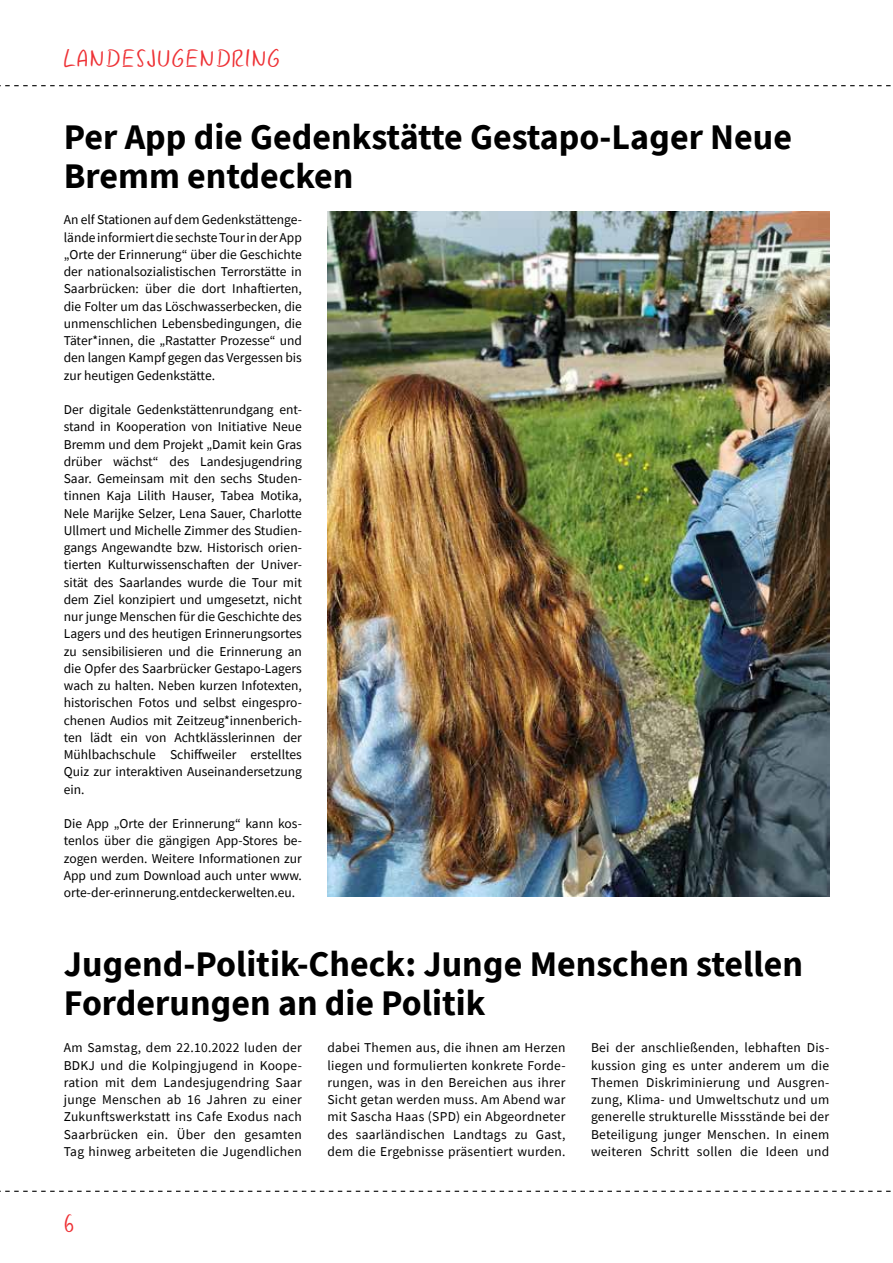
<style>
.page{position:relative;width:893px;height:1263px;background:#fff}
.page>*{position:absolute;margin:0;border:0;box-sizing:border-box;transform-origin:0 0}
.t1{font:700 36px/39px "Source Sans Pro";color:#000}
.t2{font:25.5px "Gunny Rewritten";letter-spacing:.07em;color:#ee3135}
.t3{font:13.5px/17.2px "Source Sans Pro";color:#000;text-align:justify}
</style>
<div class="page">
<svg style="left:0;top:85px;width:891px;height:1px"></svg>
<svg style="left:0;top:1191px;width:891px;height:1px"></svg>
<img style="left:327px;top:211px;width:502px;height:685px">
<h2 class="t2" style="left:64px;top:42px;width:217px">LANDESJUGENDRING</h2>
<h1 class="t1" style="left:64px;top:117px;width:730px">Per App die Gedenkstätte Gestapo-Lager Neue<br>Bremm entdecken</h1>
<p class="t3" style="left:64px;top:211px;width:240px">An elf Stationen auf dem Gedenkstättenge&shy;lände informiert die sechste Tour in der App „Orte der Erinnerung“ über die Geschichte der nationalsozialistischen Terrorstätte in Saarbrücken: über die dort Inhaftierten, die Folter um das Löschwasserbecken, die unmenschlichen Lebensbedingungen, die Täter*innen, die „Rastatter Prozesse“ und den langen Kampf gegen das Vergessen bis zur heutigen Gedenkstätte.</p>
<p class="t3" style="left:64px;top:401px;width:240px">Der digitale Gedenkstättenrundgang ent&shy;stand in Kooperation von Initiative Neue Bremm und dem Projekt „Damit kein Gras drüber wächst“ des Landesjugendring Saar. Gemeinsam mit den sechs Studen&shy;tinnen Kaja Lilith Hauser, Tabea Motika, Nele Marijke Selzer, Lena Sauer, Charlotte Ullmert und Michelle Zimmer des Studien&shy;gangs Angewandte bzw. Historisch orien&shy;tierten Kulturwissenschaften der Univer&shy;sität des Saarlandes wurde die Tour mit dem Ziel konzipiert und umgesetzt, nicht nur junge Menschen für die Geschichte des Lagers und des heutigen Erinnerungsortes zu sensibilisieren und die Erinnerung an die Opfer des Saarbrücker Gestapo-Lagers wach zu halten. Neben kurzen Infotexten, historischen Fotos und selbst eingespro&shy;chenen Audios mit Zeitzeug*innenberich&shy;ten lädt ein von Achtklässlerinnen der Mühlbachschule Schiffweiler erstelltes Quiz zur interaktiven Auseinandersetzung ein.</p>
<p class="t3" style="left:64px;top:815px;width:240px">Die App „Orte der Erinnerung“ kann kos&shy;tenlos über die gängigen App-Stores be&shy;zogen werden. Weitere Informationen zur App und zum Download auch unter www. orte-der-erinnerung.entdeckerwelten.eu.</p>
<h1 class="t1" style="left:64px;top:944px;width:741px">Jugend-Politik-Check: Junge Menschen stellen<br>Forderungen an die Politik</h1>
<p class="t3" style="left:591px;top:1039px;width:240px">Bei der anschließenden, lebhaften Dis&shy;kussion ging es unter anderem um die Themen Diskriminierung und Ausgren&shy;zung, Klima- und Umweltschutz und um generelle strukturelle Missstände bei der Beteiligung junger Menschen. In einem weiteren Schritt sollen die Ideen und</p>
<p class="t3" style="left:64px;top:1039px;width:240px">Am Samstag, dem 22.10.2022 luden der BDKJ und die Kolpingjugend in Koope&shy;ration mit dem Landesjugendring Saar junge Menschen ab 16 Jahren zu einer Zukunftswerkstatt ins Cafe Exodus nach Saarbrücken ein. Über den gesamten Tag hinweg arbeiteten die Jugendlichen</p>
<p class="t3" style="left:327px;top:1039px;width:240px">dabei Themen aus, die ihnen am Herzen liegen und formulierten konkrete Forde&shy;rungen, was in den Bereichen aus ihrer Sicht getan werden muss. Am Abend war mit Sascha Haas (SPD) ein Abgeordneter des saarländischen Landtags zu Gast, dem die Ergebnisse präsentiert wurden.</p>
<h2 class="t2" style="left:64px;top:1208px;width:12px">6</h2>
</div>
